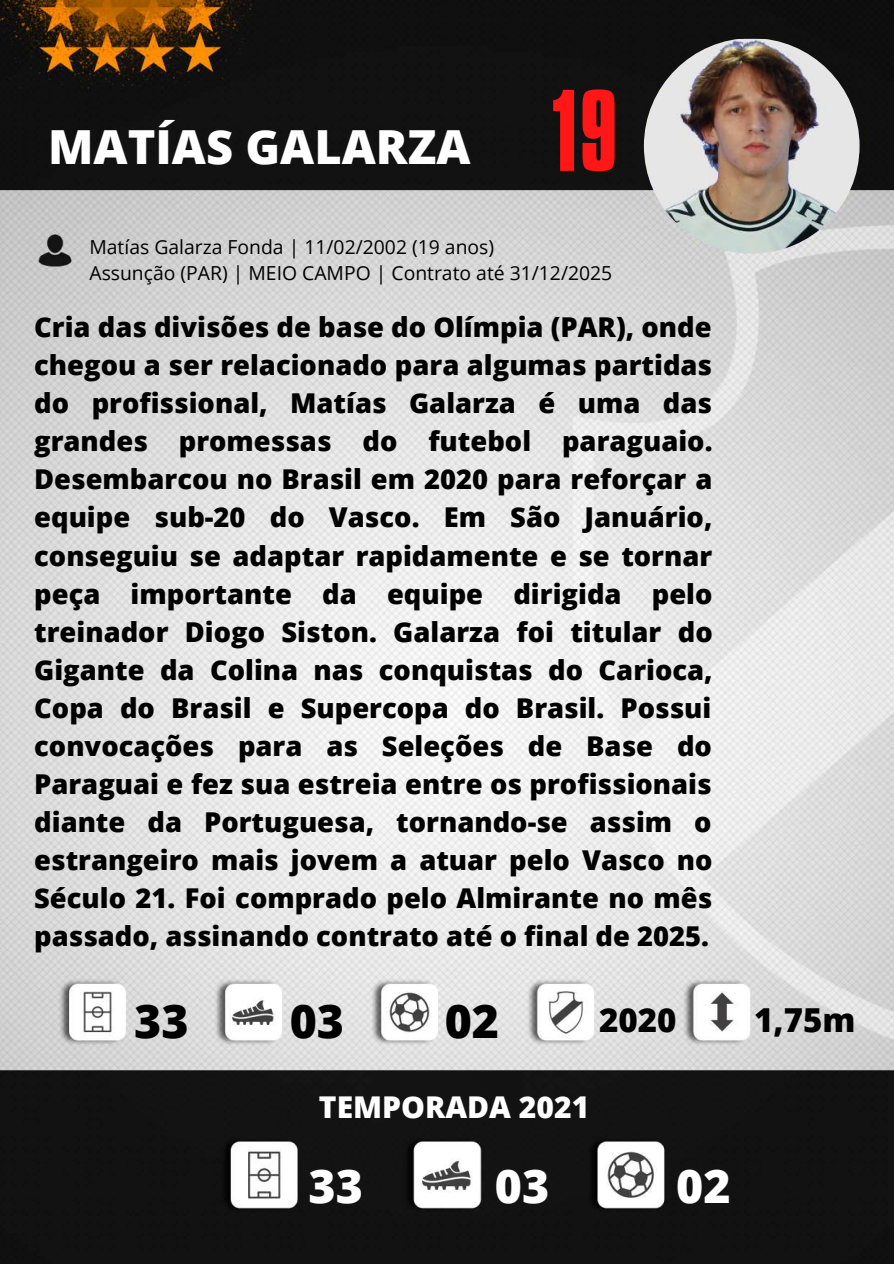
<style>
.page{position:relative;width:894px;height:1264px;background:#fff}
.page>*{position:absolute;margin:0;border:0;box-sizing:border-box;transform-origin:0 0}
.t1{font:99.75px "Aka Acid GR Compacta";color:#ff1616}
.t2{font:800 46.95px "Open Sans";color:#fff}
.t3{font:800 46.5px "Open Sans";color:#000}
.t4{font:800 46.5px "Open Sans";color:#fff}
.t5{font:800 33px "Open Sans";color:#000}
.t6{font:800 30px "Open Sans";color:#fff}
.t7{font:800 27.3px/38.1px "Open Sans";color:#000;text-align:justify}
.t8{font:19.35px/26.1px "Open Sans";color:#000}
</style>
<div class="page">
<img style="left:0;top:0;width:893px;height:1263px">
<img style="left:643px;top:38px;width:216px;height:216px;border-radius:50%">
<div style="left:372px;top:1072px;width:150px;height:49px;background:#131313"></div>
<h2 class="t2" style="left:48px;top:114px;width:424px">MATÍAS GALARZA</h2>
<h1 class="t1" style="left:552px;top:92px;width:67px">19</h1>
<p class="t8" style="left:89px;top:233px;width:524px">Matías Galarza Fonda | 11/02/2002 (19 anos)<br>Assunção (PAR) | MEIO CAMPO | Contrato até 31/12/2025</p>
<p class="t7" style="left:34px;top:307px;width:679px">Cria das divisões de base do Olímpia (PAR), onde chegou a ser relacionado para algumas partidas do profissional, Matías Galarza é uma das grandes promessas do futebol paraguaio.<br>Desembarcou no Brasil em 2020 para reforçar a equipe sub-20 do Vasco. Em São Januário, conseguiu se adaptar rapidamente e se tornar peça importante da equipe dirigida pelo treinador Diogo Siston. Galarza foi titular do Gigante da Colina nas conquistas do Carioca, Copa do Brasil e Supercopa do Brasil. Possui convocações para as Seleções de Base do Paraguai e fez sua estreia entre os profissionais diante da Portuguesa, tornando-se assim o estrangeiro mais jovem a atuar pelo Vasco no Século 21. Foi comprado pelo Almirante no mês passado, assinando contrato até o final de 2025.</p>
<h3 class="t3" style="left:134px;top:988px;width:56px">33</h3>
<h3 class="t3" style="left:289px;top:988px;width:56px">03</h3>
<h3 class="t3" style="left:444px;top:988px;width:56px">02</h3>
<p class="t5" style="left:599px;top:997px;width:79px">2020</p>
<p class="t5" style="left:754px;top:997px;width:103px">1,75m</p>
<p class="t6" style="left:319px;top:1085px;width:272px">TEMPORADA 2021</p>
<h3 class="t4" style="left:308px;top:1153px;width:56px">33</h3>
<h3 class="t4" style="left:495px;top:1153px;width:56px">03</h3>
<h3 class="t4" style="left:676px;top:1153px;width:56px">02</h3>
</div>
